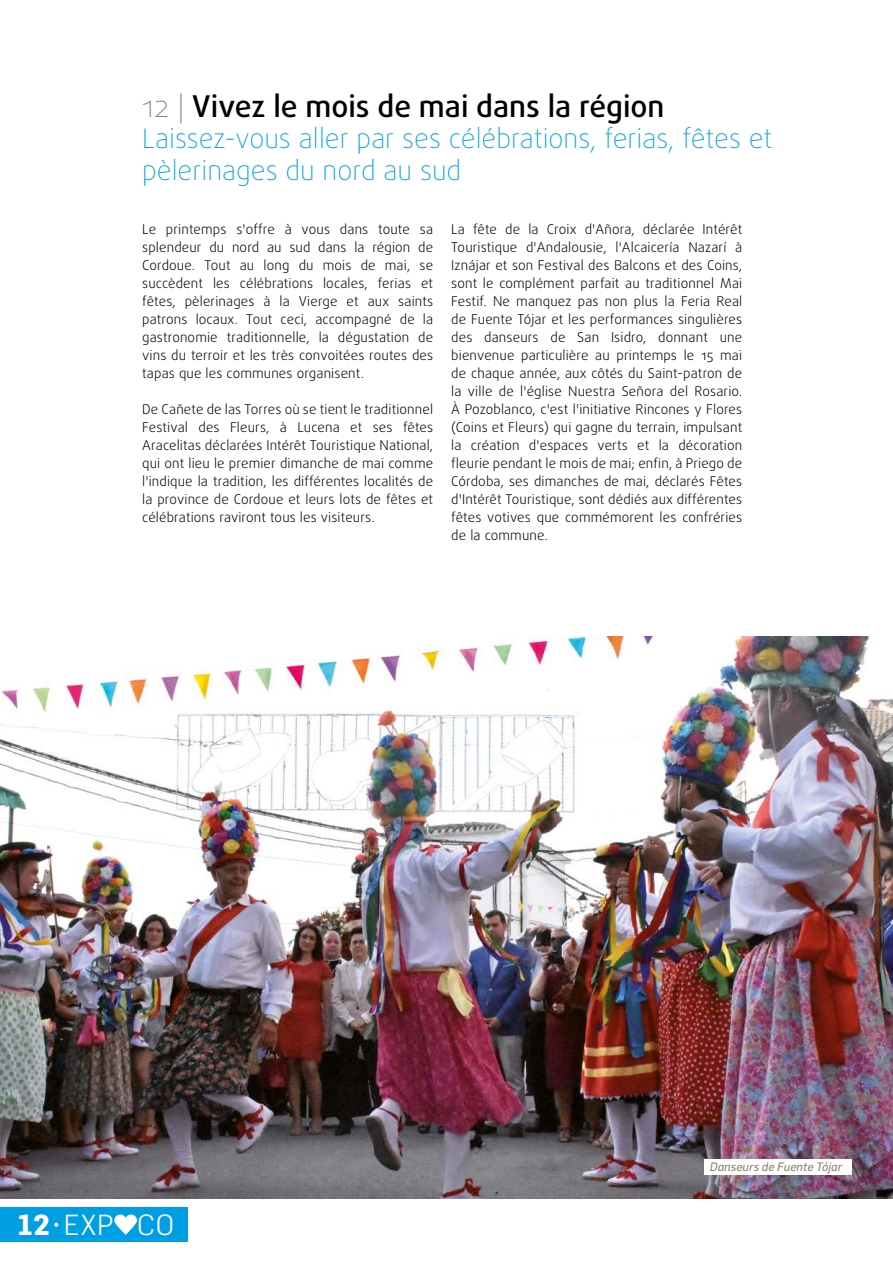
<style>
.page{position:relative;width:893px;height:1263px;background:#fff}
.page>*{position:absolute;margin:0;border:0;box-sizing:border-box;transform-origin:0 0}
.t1{font:500 30px "Daxline Pro";color:#000}
.t2{font:300 28.5px "Flama";color:#fff}
.t3{font:100 27px/31.5px "Daxline Pro";color:#009fe3}
.t4{font:300 13.5px/18px "Daxline Pro";letter-spacing:.01em;color:#000;text-align:justify}
.t5{font:italic 12px "Flama";color:#8b8268}
.s1{font-weight:100;color:#878787}
.s2{font-weight:700}
</style>
<div class="page">
<img style="left:0;top:636px;width:893px;height:562px">
<div style="left:0;top:1208px;width:188px;height:34px;background:#009fe3"></div>
<svg style="left:114px;top:1214px;width:23px;height:21px"></svg>
<svg style="left:54px;top:1223px;width:4px;height:4px"></svg>
<div style="left:704px;top:1159px;width:147px;height:15px;background:#fff"></div>
<h1 class="t1" style="left:142px;top:86px;width:524px"><span class="s1">12 |</span> Vivez le mois de mai dans la région</h1>
<h3 class="t3" style="left:142px;top:123px;width:632px">Laissez-vous aller par ses célébrations, ferias, fêtes et pèlerinages du nord au sud</h3>
<p class="t4" style="left:142px;top:220px;width:292px">Le printemps s'offre à vous dans toute sa splendeur du nord au sud dans la région de Cordoue. Tout au long du mois de mai, se succèdent les célébrations locales, ferias et fêtes, pèlerinages à la Vierge et aux saints patrons locaux. Tout ceci, accompagné de la gastronomie traditionnelle, la dégustation de vins du terroir et les très convoitées routes des tapas que les communes organisent.</p>
<p class="t4" style="left:142px;top:400px;width:292px">De Cañete de las Torres où se tient le traditionnel Festival des Fleurs, à Lucena et ses fêtes Aracelitas déclarées Intérêt Touristique National, qui ont lieu le premier dimanche de mai comme l'indique la tradition, les différentes localités de la province de Cordoue et leurs lots de fêtes et célébrations raviront tous les visiteurs.</p>
<p class="t4" style="left:451px;top:220px;width:292px">La fête de la Croix d'Añora, déclarée Intérêt Touristique d'Andalousie, l'Alcaicería Nazarí à Iznájar et son Festival des Balcons et des Coins, sont le complément parfait au traditionnel Mai Festif. Ne manquez pas non plus la Feria Real de Fuente Tójar et les performances singulières des danseurs de San Isidro, donnant une bienvenue particulière au printemps le 15 mai de chaque année, aux côtés du Saint-patron de la ville de l'église Nuestra Señora del Rosario.<br>À Pozoblanco, c'est l'initiative Rincones y Flores (Coins et Fleurs) qui gagne du terrain, impulsant la création d'espaces verts et la décoration fleurie pendant le mois de mai; enfin, à Priego de Córdoba, ses dimanches de mai, déclarés Fêtes d'Intérêt Touristique, sont dédiés aux différentes fêtes votives que commémorent les confréries de la commune.</p>
<h2 class="t2" style="left:18px;top:1207px;width:158px"><span class="s2">12</span> EXP CO</h2>
<p class="t5" style="left:710px;top:1160px;width:134px">Danseurs de Fuente Tójar</p>
</div>
